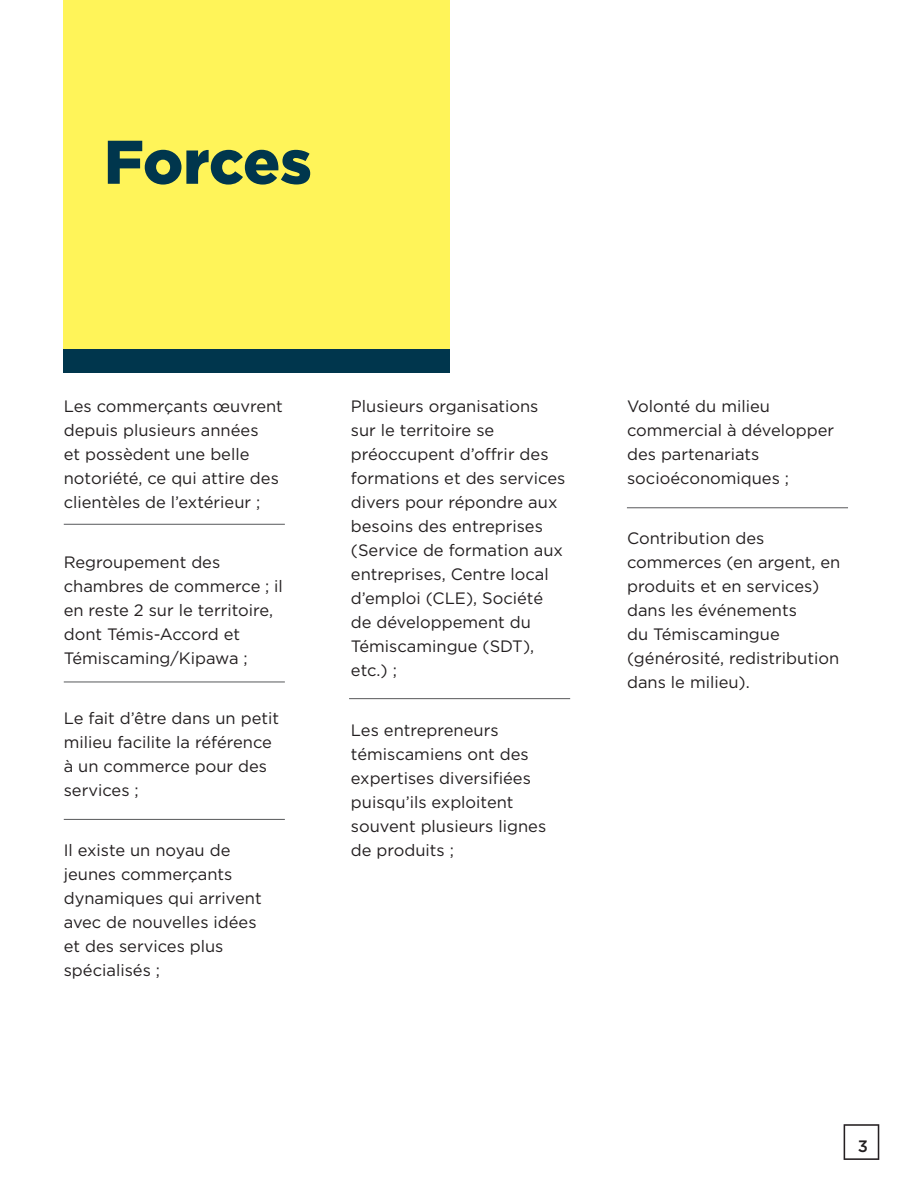
<style>
.page{position:relative;width:918px;height:1188px;background:#fff}
.page>*{position:absolute;margin:0;border:0;box-sizing:border-box;transform-origin:0 0}
.t1{font:900 61.5px "Gotham";letter-spacing:-.01em;color:#00364d}
.t2{font:16.5px/24px "Gotham";color:#231f20}
.t3{font:500 16.5px "Gotham";color:#231f20}
</style>
<div class="page">
<svg style="left:844px;top:1124px;width:35px;height:36px"></svg>
<div style="left:64px;top:0;width:386px;height:373px;background:#fff459"></div>
<div style="left:64px;top:349px;width:386px;height:24px;background:#00364d"></div>
<hr style="left:64px;top:524px;width:221px;height:1px;background:#57585a">
<hr style="left:64px;top:682px;width:221px;height:1px;background:#57585a">
<hr style="left:64px;top:819px;width:221px;height:1px;background:#57585a">
<hr style="left:349px;top:698px;width:221px;height:1px;background:#57585a">
<hr style="left:627px;top:507px;width:221px;height:1px;background:#57585a">
<p class="t1" style="left:104px;top:120px;width:209px">Forces</p>
<p class="t2" style="left:64px;top:394px;width:221px">Les commerçants œuvrent depuis plusieurs années<br>et possèdent une belle notoriété, ce qui attire des clientèles de l’extérieur ;</p>
<p class="t2" style="left:64px;top:550px;width:221px">Regroupement des chambres de commerce ; il en reste 2 sur le territoire, dont Témis-Accord et<br>Témiscaming/Kipawa ;</p>
<p class="t2" style="left:64px;top:706px;width:217px">Le fait d’être dans un petit milieu facilite la référence à un commerce pour des services ;</p>
<p class="t2" style="left:64px;top:838px;width:199px">Il existe un noyau de jeunes commerçants dynamiques qui arrivent avec de nouvelles idées et des services plus spécialisés ;</p>
<p class="t2" style="left:351px;top:394px;width:216px">Plusieurs organisations sur le territoire se préoccupent d’offrir des formations et des services divers pour répondre aux besoins des entreprises (Service de formation aux entreprises, Centre local d’emploi (CLE), Société de développement du<br>Témiscamingue (SDT), etc.) ;</p>
<p class="t2" style="left:351px;top:718px;width:197px">Les entrepreneurs témiscamiens ont des expertises diversifiées puisqu’ils exploitent souvent plusieurs lignes de produits ;</p>
<p class="t2" style="left:627px;top:394px;width:209px">Volonté du milieu commercial à développer des partenariats socioéconomiques ;</p>
<p class="t2" style="left:627px;top:526px;width:215px">Contribution des commerces (en argent, en produits et en services) dans les événements<br>du Témiscamingue (générosité, redistribution dans le milieu).</p>
<p class="t3" style="left:858px;top:1136px;width:12px">3</p>
</div>
